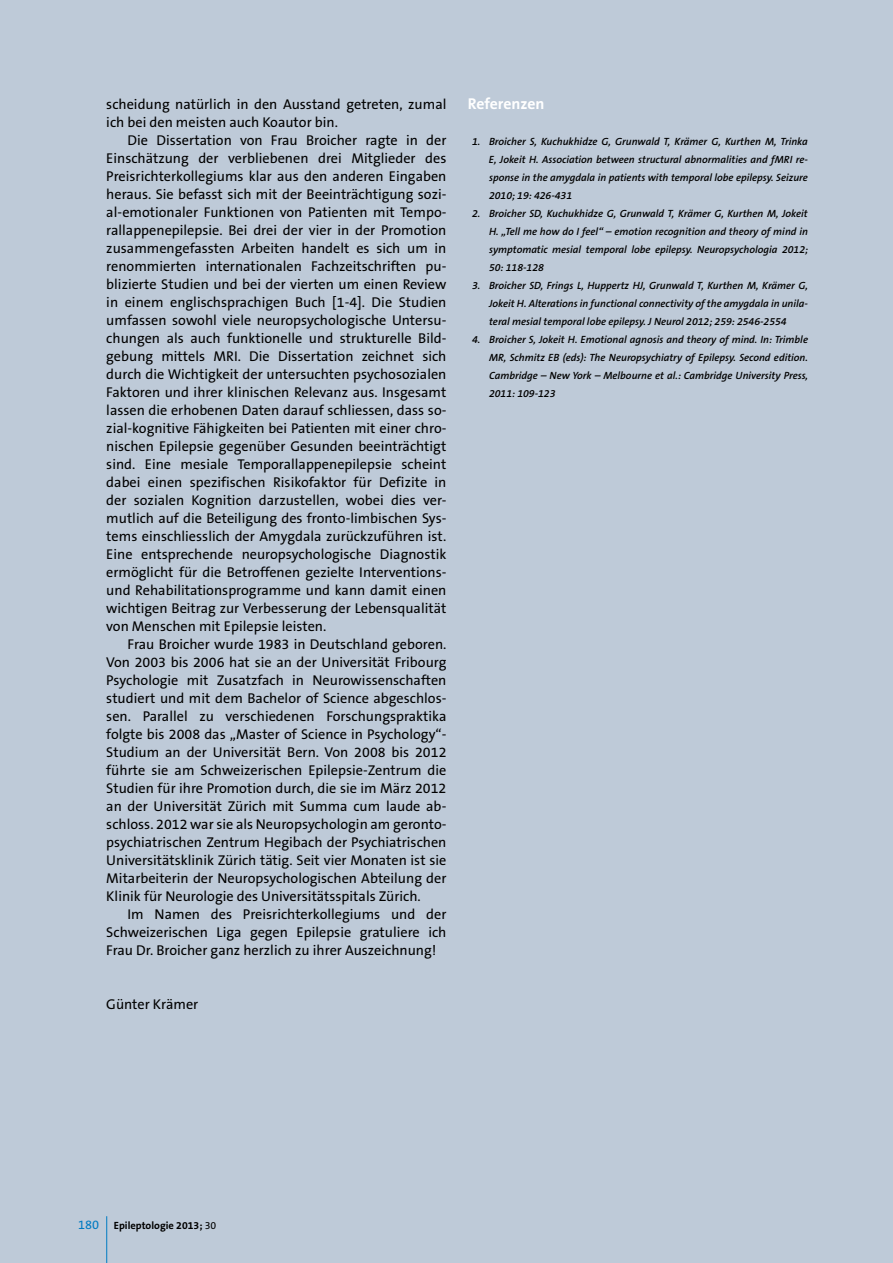
<style>
.page{position:relative;width:893px;height:1263px;background:#becad8}
.page>*{position:absolute;margin:0;border:0;box-sizing:border-box;transform-origin:0 0}
.t1{font:700 15.75px "The Sans B7";color:#fff}
.t2{font:14.25px/18px "The Sans B5 Plain";color:#000;text-align:justify}
.t3{font:italic 600 10.5px/18px "The Sans B6";color:#000;text-align:justify}
.t4{font:700 10.5px "The Sans B7";color:#000}
.s1{font-family:"The Sans B5 Plain";font-weight:400;font-size:12.75px;color:#007bc2}
.s2{font-family:"The Sans B5 Plain";font-weight:400}
</style>
<div class="page">
<hr style="left:106px;top:1216px;width:1px;height:47px;background:#007bc2">
<p class="t2" style="left:106px;top:96px;width:342px">scheidung natürlich in den Ausstand getreten, zumal ich bei den meisten auch Koautor bin.</p>
<p class="t2" style="left:106px;top:132px;width:342px;text-indent:21px">Die Dissertation von Frau Broicher ragte in der Einschätzung der verbliebenen drei Mitglieder des Preisrichterkollegiums klar aus den anderen Eingaben heraus. Sie befasst sich mit der Beeinträchtigung sozi&shy;al-emotionaler Funktionen von Patienten mit Tempo&shy;rallappenepilepsie. Bei drei der vier in der Promotion zusammengefassten Arbeiten handelt es sich um in renommierten internationalen Fachzeitschriften pu&shy;blizierte Studien und bei der vierten um einen Review in einem englischsprachigen Buch [1-4]. Die Studien umfassen sowohl viele neuropsychologische Untersu&shy;chungen als auch funktionelle und strukturelle Bild&shy;gebung mittels MRI. Die Dissertation zeichnet sich durch die Wichtigkeit der untersuchten psychosozialen Faktoren und ihrer klinischen Relevanz aus. Insgesamt lassen die erhobenen Daten darauf schliessen, dass so&shy;zial-kognitive Fähigkeiten bei Patienten mit einer chro&shy;nischen Epilepsie gegenüber Gesunden beeinträchtigt sind. Eine mesiale Temporallappenepilepsie scheint dabei einen spezifischen Risikofaktor für Defizite in der sozialen Kognition darzustellen, wobei dies ver&shy;mutlich auf die Beteiligung des fronto-limbischen Sys&shy;tems einschliesslich der Amygdala zurückzuführen ist.<br>Eine entsprechende neuropsychologische Diagnostik ermöglicht für die Betroffenen gezielte Interventions&shy;und Rehabilitationsprogramme und kann damit einen wichtigen Beitrag zur Verbesserung der Lebensqualität von Menschen mit Epilepsie leisten.</p>
<p class="t2" style="left:106px;top:636px;width:342px;text-indent:21px">Frau Broicher wurde 1983 in Deutschland geboren.<br>Von 2003 bis 2006 hat sie an der Universität Fribourg Psychologie mit Zusatzfach in Neurowissenschaften studiert und mit dem Bachelor of Science abgeschlos&shy;sen. Parallel zu verschiedenen Forschungspraktika folgte bis 2008 das „Master of Science in Psychology“- Studium an der Universität Bern. Von 2008 bis 2012 führte sie am Schweizerischen Epilepsie-Zentrum die Studien für ihre Promotion durch, die sie im März 2012 an der Universität Zürich mit Summa cum laude ab&shy;schloss. 2012 war sie als Neuropsychologin am geronto&shy;psychiatrischen Zentrum Hegibach der Psychiatrischen Universitätsklinik Zürich tätig. Seit vier Monaten ist sie Mitarbeiterin der Neuropsychologischen Abteilung der Klinik für Neurologie des Universitätsspitals Zürich.</p>
<p class="t2" style="left:106px;top:906px;width:342px;text-indent:21px">Im Namen des Preisrichterkollegiums und der Schweizerischen Liga gegen Epilepsie gratuliere ich Frau Dr. Broicher ganz herzlich zu ihrer Auszeichnung!</p>
<p class="t2" style="left:106px;top:996px;width:93px">Günter Krämer</p>
<p class="t1" style="left:468px;top:96px;width:78px">Referenzen</p>
<p class="t3" style="left:489px;top:133px;width:320px;text-indent:-17px">1. Broicher S, Kuchukhidze G, Grunwald T, Krämer G, Kurthen M, Trinka E, Jokeit H. Association between structural abnormalities and fMRI re&shy;sponse in the amygdala in patients with temporal lobe epilepsy. Seizure 2010; 19: 426-431</p>
<p class="t3" style="left:489px;top:205px;width:321px;text-indent:-17px">2. Broicher SD, Kuchukhidze G, Grunwald T, Krämer G, Kurthen M, Jokeit H. „Tell me how do I feel“ – emotion recognition and theory of mind in symptomatic mesial temporal lobe epilepsy. Neuropsychologia 2012; 50: 118-128</p>
<p class="t3" style="left:489px;top:277px;width:320px;text-indent:-17px">3. Broicher SD, Frings L, Huppertz HJ, Grunwald T, Kurthen M, Krämer G, Jokeit H. Alterations in functional connectivity of the amygdala in unila&shy;teral mesial temporal lobe epilepsy. J Neurol 2012; 259: 2546-2554</p>
<p class="t3" style="left:489px;top:331px;width:320px;text-indent:-17px">4. Broicher S, Jokeit H. Emotional agnosis and theory of mind. In: Trimble MR, Schmitz EB (eds): The Neuropsychiatry of Epilepsy. Second edition.<br>Cambridge – New York – Melbourne et al.: Cambridge University Press, 2011: 109-123</p>
<p class="t4" style="left:78px;top:1220px;width:140px"><span class="s1">180</span> Epileptologie 2013; <span class="s2">30</span></p>
</div>
